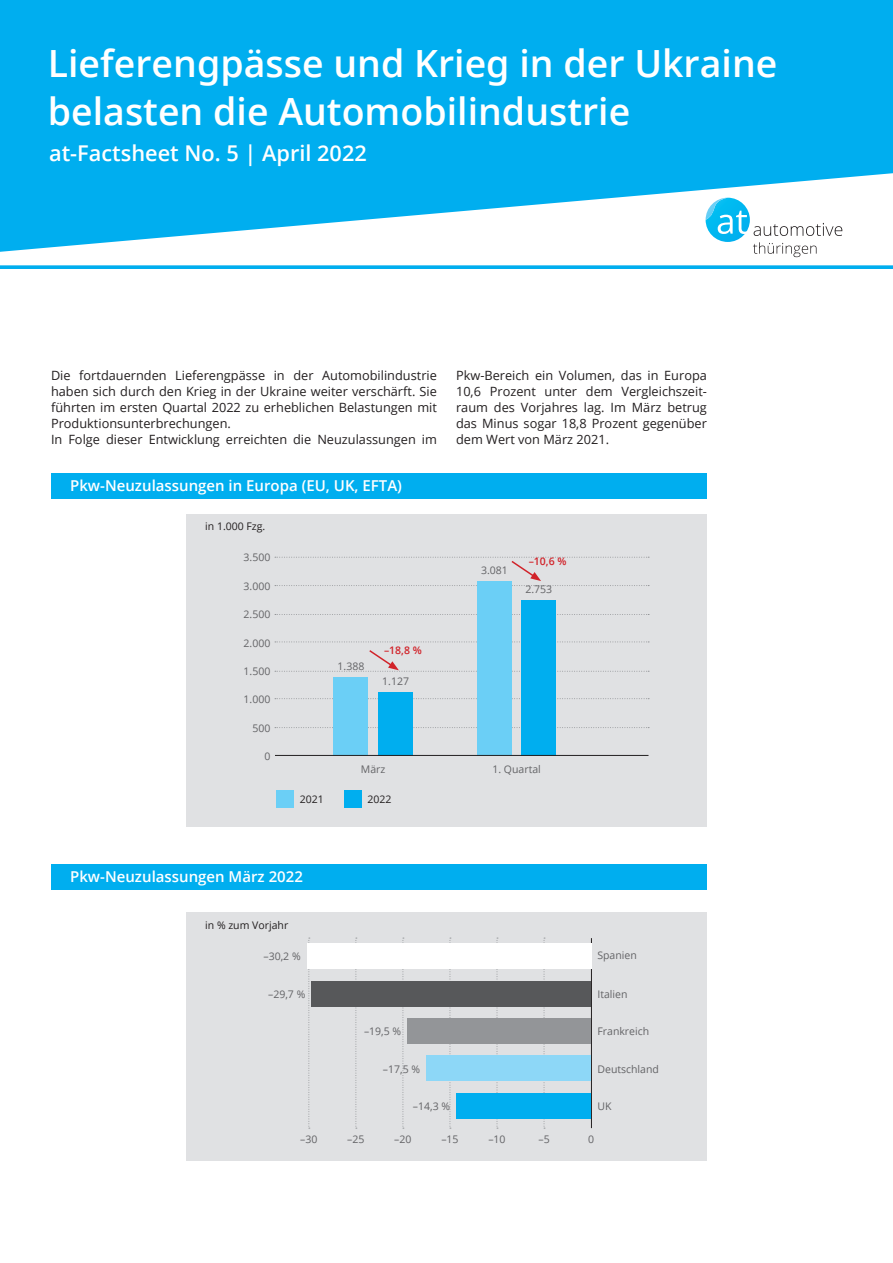
<style>
.page{position:relative;width:893px;height:1263px;background:#fff}
.page>*{position:absolute;margin:0;border:0;box-sizing:border-box;transform-origin:0 0}
.t1{font:600 37.5px/47.8px "Open Sans";color:#fff}
.ÜS_3_blau{font:600 21.75px "Open Sans";color:#fff}
.ÜS_unterlegt{font:600 15px "Open Sans";color:#fff}
.Text_dt_1__Absatz{font:12.75px/15.9px "Open Sans";color:#231f20;text-align:justify}
.t2{font:10.5px "Open Sans";color:#636366}
.Bildtext_dt{font:10.5px "Open Sans";color:#231f20}
.t3{font:600 10.5px "Open Sans";color:#d1232a}
</style>
<div class="page">
<div style="left:0;top:0;width:893px;height:268px;background:#00aeef"></div>
<svg style="left:0;top:173px;width:893px;height:92px;fill:#fff"></svg>
<svg style="left:706px;top:198px;width:136px;height:59px;background:#cdeaf3"></svg>
<div style="left:186px;top:514px;width:521px;height:312px;background:#e0e1e3"></div>
<div style="left:186px;top:912px;width:521px;height:249px;background:#e0e1e3"></div>
<svg style="left:275px;top:727px;width:374px;height:1px"></svg>
<svg style="left:275px;top:698px;width:374px;height:1px"></svg>
<svg style="left:275px;top:641px;width:374px;height:1px"></svg>
<svg style="left:275px;top:614px;width:374px;height:1px"></svg>
<div style="left:334px;top:677px;width:34px;height:78px;background:#6bcff6"></div>
<div style="left:51px;top:473px;width:656px;height:26px;background:#00aeef"></div>
<div style="left:51px;top:864px;width:656px;height:26px;background:#00aeef"></div>
<div style="left:379px;top:692px;width:34px;height:63px;background:#00aeef"></div>
<div style="left:477px;top:581px;width:34px;height:174px;background:#6bcff6"></div>
<div style="left:522px;top:600px;width:34px;height:155px;background:#00aeef"></div>
<hr style="left:275px;top:755px;width:373px;height:1px;background:#231f20">
<svg style="left:275px;top:649px;width:374px;height:23px"></svg>
<svg style="left:275px;top:557px;width:374px;height:29px"></svg>
<div style="left:276px;top:790px;width:17px;height:17px;background:#6bcff6"></div>
<div style="left:344px;top:790px;width:17px;height:17px;background:#00aeef"></div>
<svg style="left:308px;top:938px;width:2px;height:191px"></svg>
<svg style="left:355px;top:938px;width:2px;height:191px"></svg>
<svg style="left:403px;top:938px;width:1px;height:191px"></svg>
<svg style="left:450px;top:938px;width:1px;height:191px"></svg>
<svg style="left:497px;top:938px;width:1px;height:191px"></svg>
<svg style="left:544px;top:938px;width:1px;height:191px"></svg>
<hr style="left:591px;top:938px;width:1px;height:190px;background:#231f20">
<div style="left:307px;top:943px;width:284px;height:26px;background:#fff"></div>
<div style="left:312px;top:981px;width:279px;height:25px;background:#57585a"></div>
<div style="left:408px;top:1018px;width:183px;height:26px;background:#939598"></div>
<div style="left:426px;top:1055px;width:165px;height:26px;background:#8dd7f7"></div>
<div style="left:457px;top:1093px;width:134px;height:25px;background:#00aeef"></div>
<p class="t1" style="left:48px;top:39px;width:731px">Lieferengpässe und Krieg in der Ukraine belasten die Automobilindustrie</p>
<p class="ÜS_3_blau" style="left:49px;top:138px;width:319px">at-Factsheet No. 5 | April 2022</p>
<p class="Text_dt_1__Absatz" style="left:51px;top:367px;width:387px">Die fortdauernden Lieferengpässe in der Automobilindustrie haben sich durch den Krieg in der Ukraine weiter verschärft. Sie führten im ersten Quartal 2022 zu erheblichen Belastungen mit Produktionsunterbrechungen.</p>
<p class="Text_dt_1__Absatz" style="left:51px;top:431px;width:387px">In Folge dieser Entwicklung erreichten die Neuzulassungen im</p>
<p class="ÜS_unterlegt" style="left:70px;top:476px;width:333px">Pkw-Neuzulassungen in Europa (EU, UK, EFTA)</p>
<p class="Bildtext_dt" style="left:205px;top:519px;width:62px">in 1.000 Fzg.</p>
<p class="t2" style="left:244px;top:550px;width:28px">3.500</p>
<p class="t2" style="left:244px;top:579px;width:28px">3.000</p>
<p class="t2" style="left:244px;top:607px;width:28px">2.500</p>
<p class="t2" style="left:244px;top:635px;width:28px">2.000</p>
<p class="t2" style="left:244px;top:664px;width:28px">1.500</p>
<p class="t2" style="left:244px;top:692px;width:28px">1.000</p>
<p class="t2" style="left:252px;top:721px;width:20px">500</p>
<p class="t2" style="left:264px;top:749px;width:8px">0</p>
<p class="t2" style="left:338px;top:659px;width:28px">1.388</p>
<p class="t3" style="left:384px;top:643px;width:39px">–18,8 %</p>
<p class="t2" style="left:382px;top:674px;width:28px">1.127</p>
<p class="Text_dt_1__Absatz" style="left:456px;top:367px;width:252px">Pkw-Bereich ein Volumen, das in Europa 10,6 Prozent unter dem Vergleichszeit&shy;raum des Vorjahres lag. Im März betrug das Minus sogar 18,8 Prozent gegenüber dem Wert von März 2021.</p>
<p class="t2" style="left:481px;top:563px;width:28px">3.081</p>
<p class="t3" style="left:529px;top:553px;width:39px">–10,6 %</p>
<p class="t2" style="left:525px;top:582px;width:28px">2.753</p>
<p class="t2" style="left:361px;top:762px;width:26px">März</p>
<p class="t2" style="left:492px;top:762px;width:50px">1. Quartal</p>
<p class="Bildtext_dt" style="left:300px;top:792px;width:26px">2021</p>
<p class="Bildtext_dt" style="left:368px;top:792px;width:26px">2022</p>
<p class="ÜS_unterlegt" style="left:70px;top:866px;width:234px">Pkw-Neuzulassungen März 2022</p>
<p class="Bildtext_dt" style="left:205px;top:918px;width:85px">in % zum Vorjahr</p>
<p class="t2" style="left:263px;top:949px;width:39px">–30,2 %</p>
<p class="t2" style="left:597px;top:948px;width:41px">Spanien</p>
<p class="t2" style="left:268px;top:987px;width:39px">–29,7 %</p>
<p class="t2" style="left:597px;top:987px;width:32px">Italien</p>
<p class="t2" style="left:364px;top:1024px;width:39px">–19,5 %</p>
<p class="t2" style="left:597px;top:1024px;width:53px">Frankreich</p>
<p class="t2" style="left:383px;top:1061px;width:39px">–17,5 %</p>
<p class="t2" style="left:597px;top:1061px;width:63px">Deutschland</p>
<p class="t2" style="left:413px;top:1099px;width:39px">–14,3 %</p>
<p class="t2" style="left:597px;top:1099px;width:16px">UK</p>
<p class="t2" style="left:300px;top:1132px;width:19px">–30</p>
<p class="t2" style="left:347px;top:1132px;width:19px">–25</p>
<p class="t2" style="left:394px;top:1132px;width:19px">–20</p>
<p class="t2" style="left:441px;top:1132px;width:19px">–15</p>
<p class="t2" style="left:488px;top:1132px;width:19px">–10</p>
<p class="t2" style="left:538px;top:1132px;width:13px">–5</p>
<p class="t2" style="left:588px;top:1132px;width:8px">0</p>
</div>
